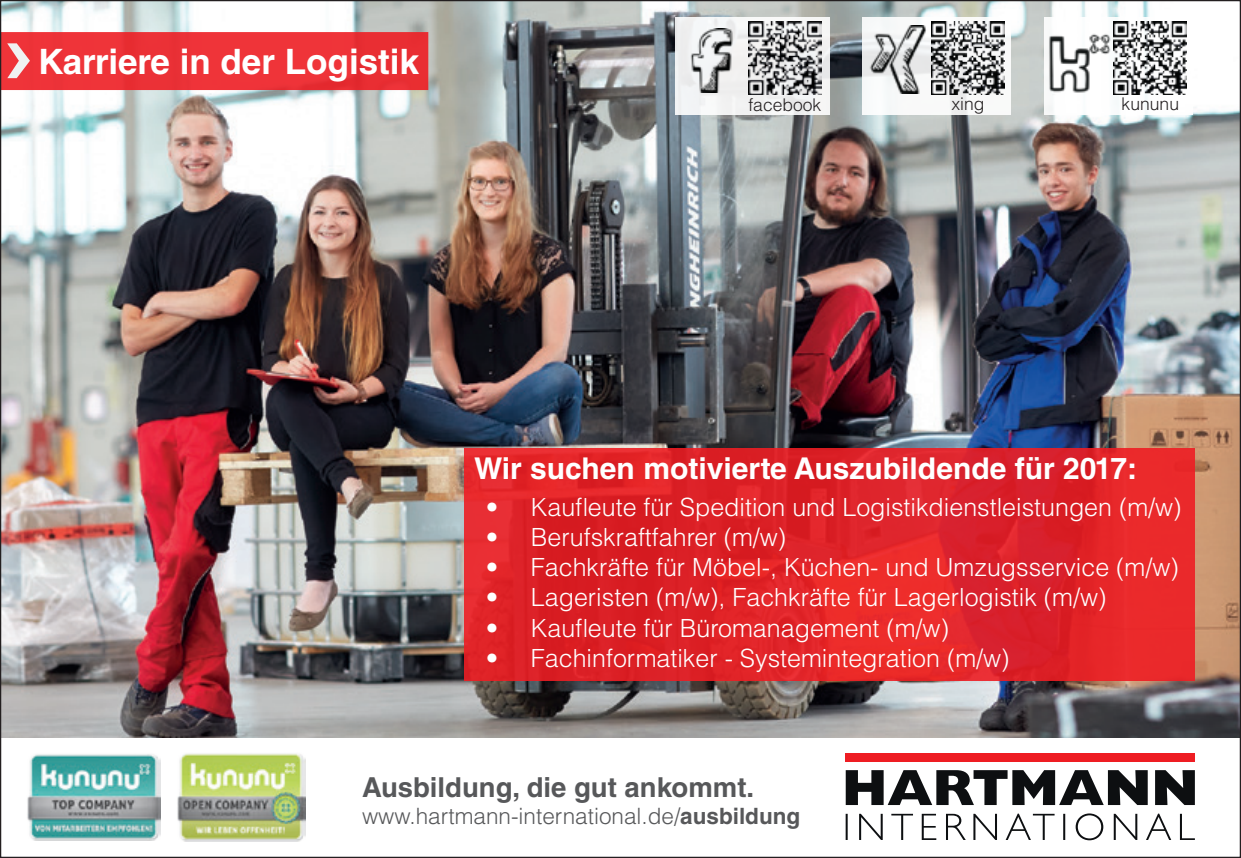
<style>
.page{position:relative;width:1241px;height:858px;background:#fff}
.page>*{position:absolute;margin:0;border:0;box-sizing:border-box;transform-origin:0 0}
.t1{font:700 35px "Helvetica LT Std";color:#fff}
.t2{font:700 30px "Helvetica LT Std";color:#fff}
.t3{font:700 27.5px "Helvetica LT Std";color:#57585a}
.t4{font:300 25px "Helvetica LT Std";color:#fff}
.t5{font:300 22.5px "Helvetica LT Std";color:#57585a}
.t6{font:300 17.5px "Helvetica LT Std";color:#231f20}
.s1{font-weight:700}
</style>
<div class="page">
<img style="left:2px;top:2px;width:1236px;height:735px">
<svg style="left:845px;top:770px;width:349px;height:35px"></svg>
<div style="left:845px;top:752px;width:349px;height:9px;background:#ee1d23"></div>
<svg style="left:845px;top:813px;width:349px;height:27px"></svg>
<div style="left:464px;top:448px;width:730px;height:232px;background:linear-gradient(to right,#dc2126,#e4262b)"></div>
<div style="left:675px;top:17px;width:154px;height:98px;background:#f2f2f2"></div>
<div style="left:862px;top:17px;width:149px;height:98px;background:#fff"></div>
<div style="left:1044px;top:17px;width:148px;height:98px;background:#fff"></div>
<img style="left:177px;top:753px;width:128px;height:88px">
<img style="left:27px;top:754px;width:133px;height:86px">
<img style="left:867px;top:26px;width:62px;height:67px">
<img style="left:688px;top:28px;width:56px;height:65px">
<img style="left:931px;top:22px;width:73px;height:73px">
<img style="left:1037px;top:26px;width:74px;height:74px">
<img style="left:1113px;top:22px;width:73px;height:73px">
<img style="left:748px;top:22px;width:73px;height:72px">
<svg style="left:0;top:32px;width:428px;height:58px;background:#eb3439"></svg>
<h1 class="t1" style="left:38px;top:40px;width:382px">Karriere in der Logistik</h1>
<p class="t6" style="left:748px;top:94px;width:74px">facebook</p>
<p class="t6" style="left:951px;top:93px;width:35px">xing</p>
<p class="t6" style="left:1121px;top:93px;width:59px">kununu</p>
<p class="t2" style="left:474px;top:450px;width:664px">Wir suchen motivierte Auszubildende für 2017:</p>
<p class="t4" style="left:486px;top:492px;width:697px">• Kaufleute für Spedition und Logistikdienstleistungen (m/w)</p>
<p class="t4" style="left:486px;top:522px;width:302px">• Berufskraftfahrer (m/w)</p>
<p class="t4" style="left:486px;top:552px;width:694px">• Fachkräfte für Möbel-, Küchen- und Umzugsservice (m/w)</p>
<p class="t4" style="left:486px;top:582px;width:622px">• Lageristen (m/w), Fachkräfte für Lagerlogistik (m/w)</p>
<p class="t4" style="left:486px;top:612px;width:464px">• Kaufleute für Büromanagement (m/w)</p>
<p class="t4" style="left:486px;top:642px;width:525px">• Fachinformatiker - Systemintegration (m/w)</p>
<p class="t3" style="left:362px;top:770px;width:393px">Ausbildung, die gut ankommt.</p>
<p class="t5" style="left:362px;top:802px;width:439px">www.hartmann-international.de/<span class="s1">ausbildung</span></p>
</div>
